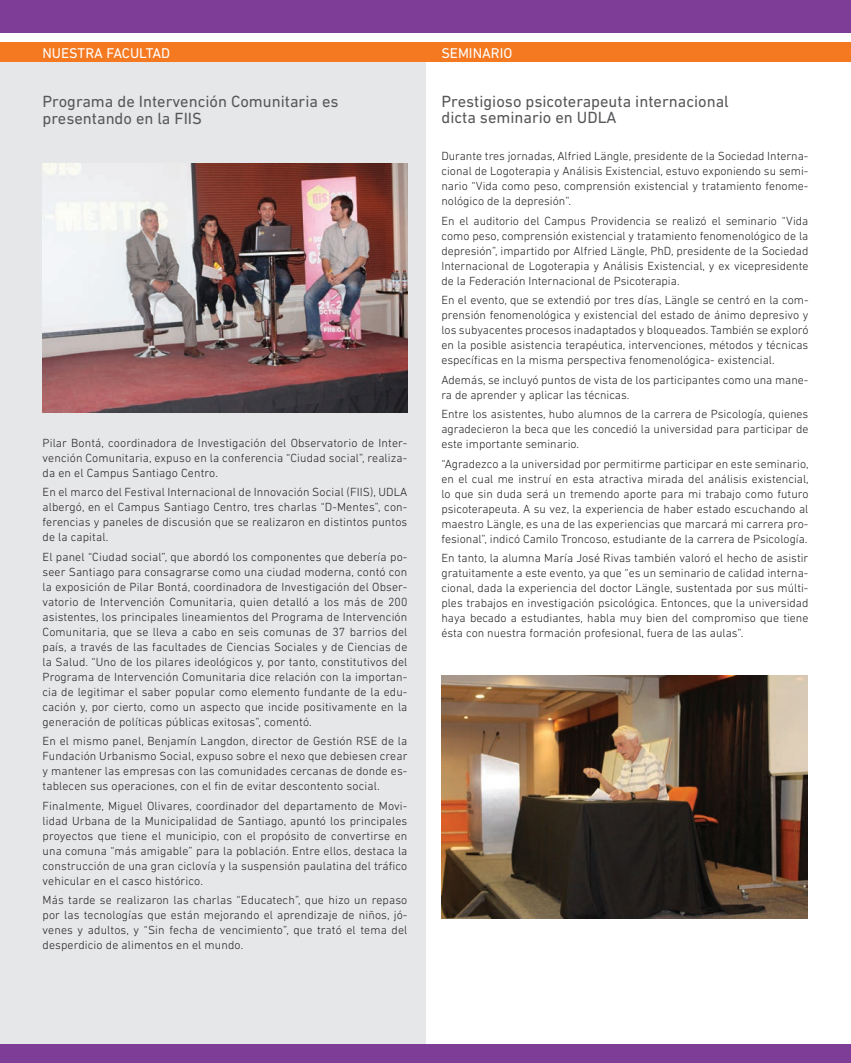
<style>
.page{position:relative;width:851px;height:1063px;background:#fff}
.page>*{position:absolute;margin:0;border:0;box-sizing:border-box;transform-origin:0 0}
.t1{font:16.5px/16.5px "DIN Next LT Pro";color:#57585a}
.t2{font:14.4px "DIN Next LT Pro";color:#fff}
.t3{font:300 12px/15px "DIN Next LT Pro";color:#231f20;text-align:justify}
</style>
<div class="page">
<div style="left:0;top:48px;width:425px;height:997px;background:#e6e7e9"></div>
<div style="left:0;top:43px;width:850px;height:19px;background:#f47921"></div>
<div style="left:0;top:0;width:850px;height:33px;background:#7e3e98"></div>
<img style="left:43px;top:164px;width:364px;height:248px">
<img style="left:441px;top:675px;width:366px;height:244px">
<div style="left:0;top:1045px;width:850px;height:18px;background:#7e3e98"></div>
<p class="t2" style="left:43px;top:44px;width:129px">NUESTRA FACULTAD</p>
<p class="t2" style="left:441px;top:44px;width:72px">SEMINARIO</p>
<h1 class="t1" style="left:43px;top:93px;width:297px">Programa de Intervención Comunitaria es presentando en la FIIS</h1>
<h1 class="t1" style="left:441px;top:93px;width:289px">Prestigioso psicoterapeuta internacional dicta seminario en UDLA</h1>
<p class="t3" style="left:441px;top:148px;width:368px">Durante tres jornadas, Alfried Längle, presidente de la Sociedad Interna&shy;cional de Logoterapia y Análisis Existencial, estuvo exponiendo su semi&shy;nario “Vida como peso, comprensión existencial y tratamiento fenome&shy;nológico de la depresión”.</p>
<p class="t3" style="left:441px;top:213px;width:368px">En el auditorio del Campus Providencia se realizó el seminario “Vida como peso, comprensión existencial y tratamiento fenomenológico de la depresión”, impartido por Alfried Längle, PhD, presidente de la Sociedad Internacional de Logoterapia y Análisis Existencial, y ex vicepresidente de la Federación Internacional de Psicoterapia.</p>
<p class="t3" style="left:441px;top:292px;width:368px">En el evento, que se extendió por tres días, Längle se centró en la com&shy;prensión fenomenológica y existencial del estado de ánimo depresivo y los subyacentes procesos inadaptados y bloqueados. También se exploró en la posible asistencia terapéutica, intervenciones, métodos y técnicas específicas en la misma perspectiva fenomenológica- existencial.</p>
<p class="t3" style="left:441px;top:372px;width:368px">Además, se incluyó puntos de vista de los participantes como una mane&shy;ra de aprender y aplicar las técnicas.</p>
<p class="t3" style="left:441px;top:406px;width:368px">Entre los asistentes, hubo alumnos de la carrera de Psicología, quienes agradecieron la beca que les concedió la universidad para participar de este importante seminario.</p>
<p class="t3" style="left:441px;top:456px;width:369px">“Agradezco a la universidad por permitirme participar en este seminario, en el cual me instruí en esta atractiva mirada del análisis existencial, lo que sin duda será un tremendo aporte para mi trabajo como futuro psicoterapeuta. A su vez, la experiencia de haber estado escuchando al maestro Längle, es una de las experiencias que marcará mi carrera pro&shy;fesional”, indicó Camilo Troncoso, estudiante de la carrera de Psicología.</p>
<p class="t3" style="left:441px;top:550px;width:368px">En tanto, la alumna María José Rivas también valoró el hecho de asistir gratuitamente a este evento, ya que “es un seminario de calidad interna&shy;cional, dada la experiencia del doctor Längle, sustentada por sus múlti&shy;ples trabajos en investigación psicológica. Entonces, que la universidad haya becado a estudiantes, habla muy bien del compromiso que tiene ésta con nuestra formación profesional, fuera de las aulas”.</p>
<p class="t3" style="left:43px;top:435px;width:366px">Pilar Bontá, coordinadora de Investigación del Observatorio de Inter&shy;vención Comunitaria, expuso en la conferencia “Ciudad social”, realiza&shy;da en el Campus Santiago Centro.</p>
<p class="t3" style="left:43px;top:485px;width:366px">En el marco del Festival Internacional de Innovación Social (FIIS), UDLA albergó, en el Campus Santiago Centro, tres charlas “D-Mentes”, con&shy;ferencias y paneles de discusión que se realizaron en distintos puntos de la capital.</p>
<p class="t3" style="left:43px;top:549px;width:366px">El panel “Ciudad social”, que abordó los componentes que debería po&shy;seer Santiago para consagrarse como una ciudad moderna, contó con la exposición de Pilar Bontá, coordinadora de Investigación del Obser&shy;vatorio de Intervención Comunitaria, quien detalló a los más de 200 asistentes, los principales lineamientos del Programa de Intervención Comunitaria, que se lleva a cabo en seis comunas de 37 barrios del país, a través de las facultades de Ciencias Sociales y de Ciencias de la Salud. “Uno de los pilares ideológicos y, por tanto, constitutivos del Programa de Intervención Comunitaria dice relación con la importan&shy;cia de legitimar el saber popular como elemento fundante de la edu&shy;cación y, por cierto, como un aspecto que incide positivamente en la generación de políticas públicas exitosas”, comentó.</p>
<p class="t3" style="left:43px;top:734px;width:366px">En el mismo panel, Benjamín Langdon, director de Gestión RSE de la Fundación Urbanismo Social, expuso sobre el nexo que debiesen crear y mantener las empresas con las comunidades cercanas de donde es&shy;tablecen sus operaciones, con el fin de evitar descontento social.</p>
<p class="t3" style="left:43px;top:798px;width:366px">Finalmente, Miguel Olivares, coordinador del departamento de Movi&shy;lidad Urbana de la Municipalidad de Santiago, apuntó los principales proyectos que tiene el municipio, con el propósito de convertirse en una comuna “más amigable” para la población. Entre ellos, destaca la construcción de una gran ciclovía y la suspensión paulatina del tráfico vehicular en el casco histórico.</p>
<p class="t3" style="left:43px;top:893px;width:366px">Más tarde se realizaron las charlas “Educatech”, que hizo un repaso por las tecnologías que están mejorando el aprendizaje de niños, jó&shy;venes y adultos, y “Sin fecha de vencimiento”, que trató el tema del desperdicio de alimentos en el mundo.</p>
</div>
